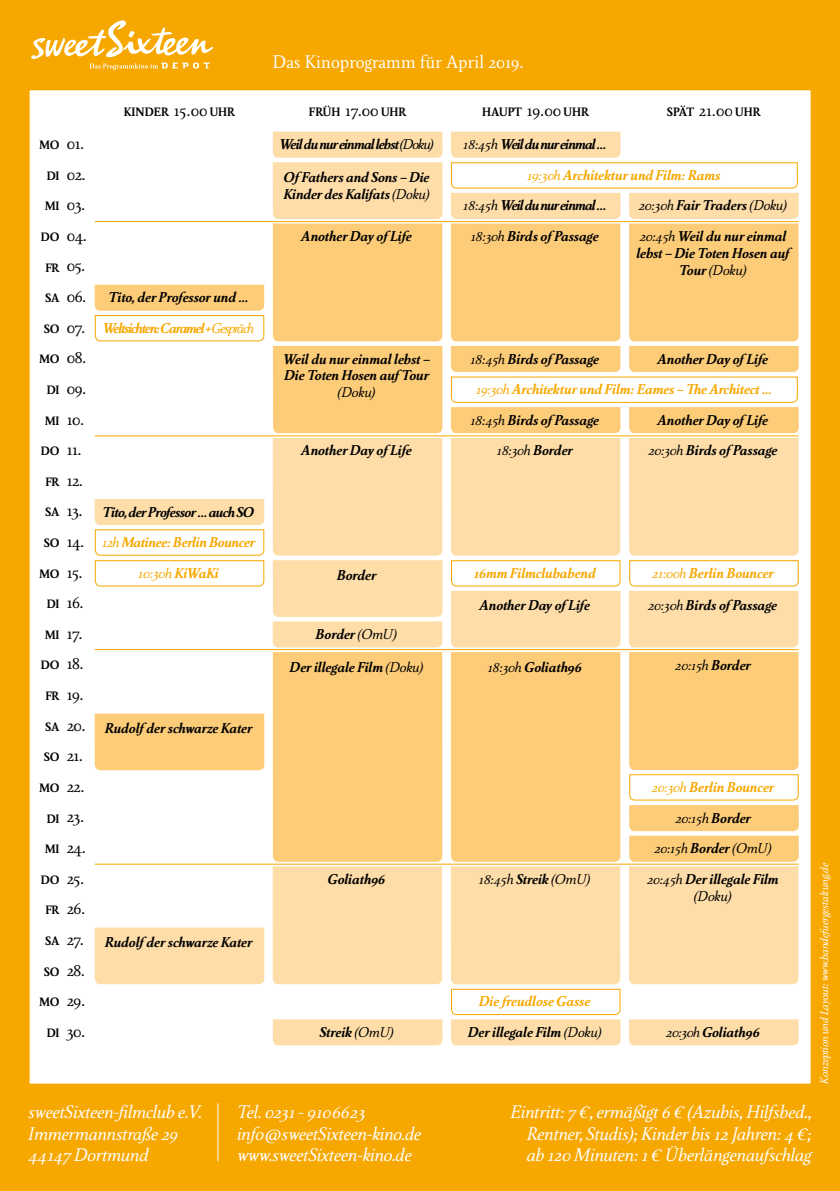
<style>
.page{position:relative;width:840px;height:1191px;background:#fff}
.page>*{position:absolute;margin:0;border:0;box-sizing:border-box;transform-origin:0 0}
.t1{font:italic 18px/21.6px "Girando Pro";color:#fff}
.t2{font:18px "Girando Pro";color:#fff}
.t3{font:17px/30.6px "Girando Pro";letter-spacing:-.025em;color:#000}
.t4{font:italic 700 14px/16.8px "Girando Pro";letter-spacing:-.005em;color:#000;text-align:center}
.t5{font:italic 700 14px "Girando Pro";letter-spacing:-.005em;color:#f7a800}
.t6{font:italic 14px "Girando Pro";letter-spacing:-.005em;color:#000}
.t7{font:italic 700 14px "Girando Pro";letter-spacing:-.06em;color:#000}
.t8{font:italic 700 14px "Girando Pro";letter-spacing:-.08em;color:#f7a800}
.t9{font:italic 700 14px "Girando Pro";letter-spacing:-.04em;color:#000}
.t10{font:italic 14px "Girando Pro";color:#f7a800}
.t11{font:700 12px "Girando Pro";letter-spacing:-.025em;color:#000}
.t12{font:700 12px "Girando Pro";color:#000}
.t13{font:italic 11px "Girando Pro";color:#fff}
.s1{font-weight:400;font-size:17px}
.s2{font-weight:400}
.s3{font-weight:700}
</style>
<div class="page">
<div style="left:0;top:0;width:839px;height:1191px;background:#f7a800"></div>
<div style="left:28px;top:88px;width:784px;height:997px;background:#fff;border:2px solid #f7a800"></div>
<svg style="left:31px;top:20px;width:182px;height:50px"></svg>
<hr style="left:217px;top:1103px;width:1px;height:58px;background:#fff">
<div style="left:273px;top:1019px;width:169px;height:26px;background:#fedda8"></div>
<div style="left:95px;top:713px;width:169px;height:57px;background:#fdcc78"></div>
<div style="left:95px;top:927px;width:169px;height:57px;background:#fedda8"></div>
<hr style="left:95px;top:221px;width:703px;height:1px;background:#f7a800">
<hr style="left:95px;top:649px;width:703px;height:1px;background:#f7a800">
<hr style="left:95px;top:435px;width:703px;height:1px;background:#f7a800">
<hr style="left:95px;top:863px;width:703px;height:1px;background:#f7a800">
<svg style="left:94px;top:285px;width:171px;height:57px"></svg>
<svg style="left:94px;top:499px;width:171px;height:88px"></svg>
<svg style="left:272px;top:132px;width:170px;height:852px;background:#fdd694"></svg>
<svg style="left:450px;top:132px;width:348px;height:913px"></svg>
<p class="t2" style="left:273px;top:52px;width:252px">Das Kinoprogramm für April 2019.</p>
<p class="t11" style="left:39px;top:138px;width:22px">MO</p>
<p class="t11" style="left:47px;top:169px;width:14px">DI</p>
<p class="t11" style="left:45px;top:199px;width:16px">MI</p>
<p class="t11" style="left:41px;top:230px;width:20px">DO</p>
<p class="t11" style="left:45px;top:260px;width:16px">FR</p>
<p class="t11" style="left:45px;top:291px;width:16px">SA</p>
<p class="t11" style="left:44px;top:322px;width:17px">SO</p>
<p class="t11" style="left:39px;top:352px;width:22px">MO</p>
<p class="t11" style="left:47px;top:383px;width:14px">DI</p>
<p class="t11" style="left:45px;top:413px;width:16px">MI</p>
<p class="t11" style="left:41px;top:444px;width:20px">DO</p>
<p class="t11" style="left:45px;top:475px;width:16px">FR</p>
<p class="t11" style="left:45px;top:505px;width:16px">SA</p>
<p class="t11" style="left:44px;top:536px;width:17px">SO</p>
<p class="t11" style="left:39px;top:566px;width:22px">MO</p>
<p class="t11" style="left:47px;top:597px;width:14px">DI</p>
<p class="t11" style="left:45px;top:628px;width:16px">MI</p>
<p class="t11" style="left:41px;top:658px;width:20px">DO</p>
<p class="t11" style="left:45px;top:689px;width:16px">FR</p>
<p class="t11" style="left:45px;top:719px;width:16px">SA</p>
<p class="t11" style="left:44px;top:750px;width:17px">SO</p>
<p class="t11" style="left:39px;top:781px;width:22px">MO</p>
<p class="t11" style="left:47px;top:811px;width:14px">DI</p>
<p class="t11" style="left:45px;top:842px;width:16px">MI</p>
<p class="t11" style="left:41px;top:872px;width:20px">DO</p>
<p class="t11" style="left:45px;top:903px;width:16px">FR</p>
<p class="t11" style="left:45px;top:934px;width:16px">SA</p>
<p class="t11" style="left:44px;top:964px;width:17px">SO</p>
<p class="t11" style="left:39px;top:995px;width:22px">MO</p>
<p class="t11" style="left:47px;top:1025px;width:14px">DI</p>
<p class="t3" style="left:67px;top:129px;width:22px">01.<br>02.<br>03.<br>04.<br>05.<br>06.<br>07.<br>08.<br>09.<br>10.<br>11.<br>12.<br>13.<br>14.<br>15.<br>16.<br>17.<br>18.<br>19.<br>20.<br>21.<br>22.<br>23.<br>24.<br>25.<br>26.<br>27.<br>28.<br>29.<br>30.</p>
<p class="t12" style="left:124px;top:105px;width:113px">KINDER <span class="s1">15.00</span> UHR</p>
<p class="t11" style="left:308px;top:105px;width:99px">FRÜH <span class="s1">17.00</span> UHR</p>
<p class="t12" style="left:482px;top:105px;width:108px">HAUPT <span class="s1">19.00</span> UHR</p>
<p class="t11" style="left:666px;top:105px;width:95px">SPÄT <span class="s1">21.00</span> UHR</p>
<p class="t7" style="left:279px;top:136px;width:156px">Weil du nur einmal lebst <span class="s2">(Doku)</span></p>
<p class="t7" style="left:463px;top:136px;width:144px"><span class="s2">18:45h</span> Weil du nur einmal …</p>
<p class="t4" style="left:109px;top:290px;width:141px">Tito, der Professor und …</p>
<p class="t8" style="left:103px;top:320px;width:153px">Weltsichten: Caramel + <span class="s2">Gespräch</span></p>
<p class="t9" style="left:103px;top:504px;width:153px">Tito, der Professor … auch SO</p>
<p class="t5" style="left:102px;top:534px;width:154px"><span class="s2">12h</span> Matinee: Berlin Bouncer</p>
<p class="t4" style="left:283px;top:169px;width:147px;text-align:left">Of Fathers and Sons – Die<br>Kinder des Kalifats <span class="s2">(Doku)</span></p>
<p class="t4" style="left:301px;top:229px;width:112px">Another Day of Life</p>
<p class="t4" style="left:283px;top:351px;width:148px;text-align:left">Weil du nur einmal lebst –<br>Die Toten Hosen auf Tour</p>
<p class="t6" style="left:338px;top:384px;width:39px">(Doku)</p>
<p class="t4" style="left:301px;top:443px;width:112px">Another Day of Life</p>
<p class="t5" style="left:527px;top:167px;width:195px"><span class="s2">19:30h</span> Architektur und Film: Rams</p>
<p class="t7" style="left:463px;top:198px;width:144px"><span class="s2">18:45h</span> Weil du nur einmal …</p>
<p class="t6" style="left:638px;top:198px;width:150px">20:30h <span class="s3">Fair Traders</span> (Doku)</p>
<p class="t4" style="left:470px;top:229px;width:129px"><span class="s2">18:30h</span> Birds of Passage</p>
<p class="t4" style="left:636px;top:229px;width:155px"><span class="s2">20:45h</span> Weil du nur einmal lebst – Die Toten Hosen auf<br>Tour <span class="s2">(Doku)</span></p>
<p class="t4" style="left:470px;top:351px;width:130px"><span class="s2">18:45h</span> Birds of Passage</p>
<p class="t4" style="left:657px;top:351px;width:112px">Another Day of Life</p>
<p class="t5" style="left:476px;top:381px;width:296px"><span class="s2">19:30h</span> Architektur und Film: Eames – The Architect …</p>
<p class="t4" style="left:470px;top:412px;width:130px"><span class="s2">18:45h</span> Birds of Passage</p>
<p class="t4" style="left:657px;top:412px;width:112px">Another Day of Life</p>
<p class="t6" style="left:496px;top:443px;width:77px">18:30h <span class="s3">Border</span></p>
<p class="t4" style="left:648px;top:443px;width:130px"><span class="s2">20:30h</span> Birds of Passage</p>
<p class="t10" style="left:138px;top:565px;width:82px">10:30h <span class="s3">KiWaKi</span></p>
<p class="t4" style="left:337px;top:567px;width:41px">Border</p>
<p class="t5" style="left:473px;top:565px;width:124px">16mm Filmclubabend</p>
<p class="t5" style="left:651px;top:565px;width:123px"><span class="s2">21:00h</span> Berlin Bouncer</p>
<p class="t4" style="left:316px;top:626px;width:83px">Border <span class="s2">(OmU)</span></p>
<p class="t4" style="left:479px;top:598px;width:112px">Another Day of Life</p>
<p class="t4" style="left:648px;top:598px;width:130px"><span class="s2">20:30h</span> Birds of Passage</p>
<p class="t4" style="left:105px;top:720px;width:149px">Rudolf der schwarze Kater</p>
<p class="t4" style="left:105px;top:934px;width:149px">Rudolf der schwarze Kater</p>
<p class="t4" style="left:290px;top:659px;width:135px">Der illegale Film <span class="s2">(Doku)</span></p>
<p class="t4" style="left:487px;top:659px;width:95px"><span class="s2">18:30h</span> Goliath96</p>
<p class="t6" style="left:675px;top:657px;width:77px">20:15h <span class="s3">Border</span></p>
<p class="t5" style="left:651px;top:779px;width:124px"><span class="s2">20:30h</span> Berlin Bouncer</p>
<p class="t6" style="left:675px;top:810px;width:77px">20:15h <span class="s3">Border</span></p>
<p class="t6" style="left:654px;top:840px;width:119px">20:15h <span class="s3">Border</span> (OmU)</p>
<p class="t4" style="left:328px;top:871px;width:59px">Goliath96</p>
<p class="t4" style="left:646px;top:871px;width:133px"><span class="s2">20:45h</span> Der illegale Film <span class="s2">(Doku)</span></p>
<p class="t6" style="left:478px;top:871px;width:113px">18:45h <span class="s3">Streik</span> (OmU)</p>
<p class="t5" style="left:479px;top:993px;width:113px">Die freudlose Gasse</p>
<p class="t4" style="left:319px;top:1024px;width:76px">Streik <span class="s2">(OmU)</span></p>
<p class="t4" style="left:468px;top:1024px;width:135px">Der illegale Film <span class="s2">(Doku)</span></p>
<p class="t4" style="left:665px;top:1024px;width:95px"><span class="s2">20:30h</span> Goliath96</p>
<p class="t13" style="left:817px;top:1083px;width:222px;rotate:-90deg">Konzeption und Layout: www.bandefuergestaltung.de</p>
<p class="t1" style="left:29px;top:1102px;width:175px">sweetSixteen-filmclub e.V.<br>Immermannstraße 29<br>44147 Dortmund</p>
<p class="t1" style="left:237px;top:1102px;width:185px">Tel. 0231 - 9106623 info@sweetSixteen-kino.de www.sweetSixteen-kino.de</p>
<p class="t1" style="left:526px;top:1102px;width:286px;text-align:justify;text-indent:-16px">Eintritt: 7 €, ermäßigt 6 € (Azubis, Hilfsbed., Rentner, Studis); Kinder bis 12 Jahren: 4 €; ab 120 Minuten: 1 € Überlängenaufschlag</p>
</div>
